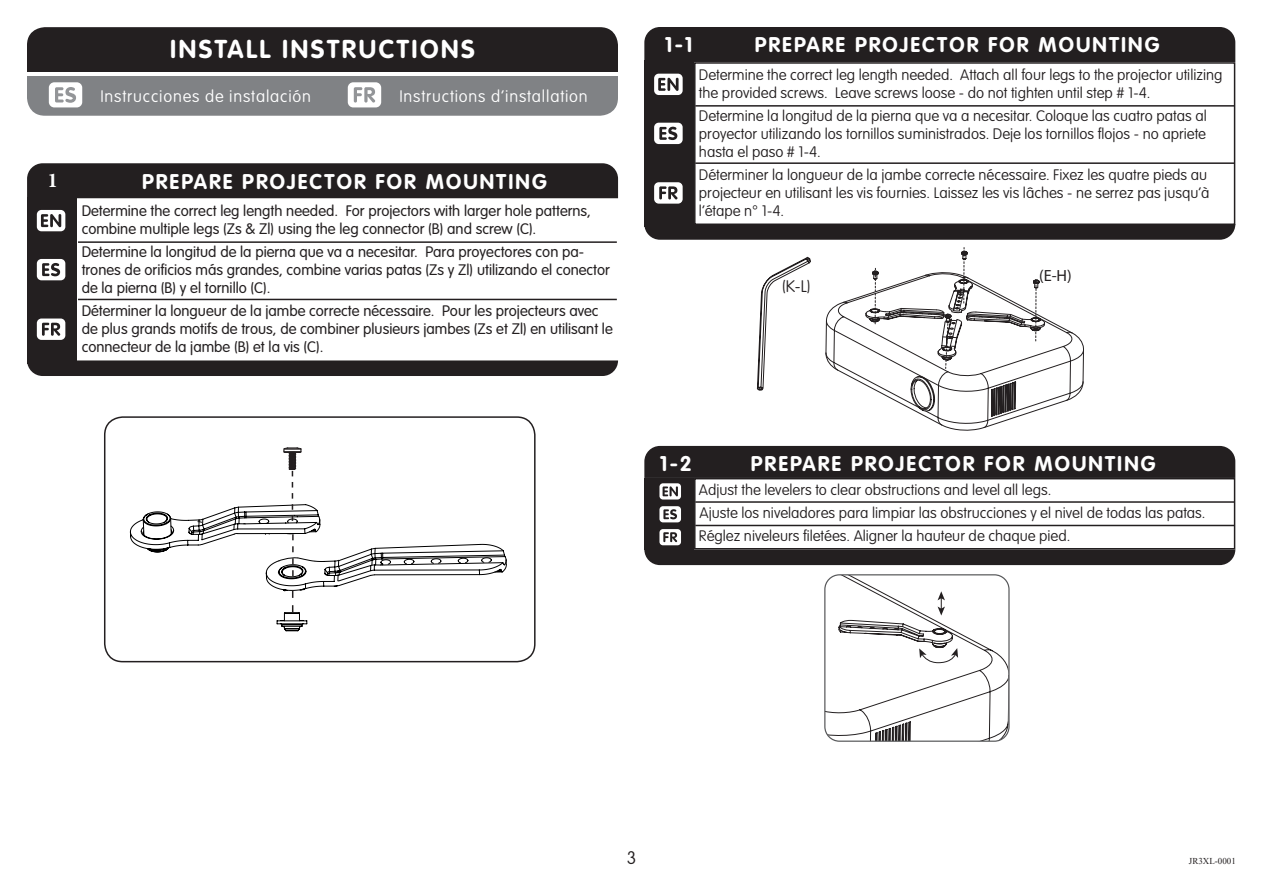
<style>
.page{position:relative;width:1263px;height:893px;background:#fff}
.page>*{position:absolute;margin:0;border:0;box-sizing:border-box;transform-origin:0 0}
.t1{font:700 25.5px "VAG Rounded Std";letter-spacing:.1em;color:#fff}
.t2{font:700 21px "VAG Rounded Std";letter-spacing:.1em;color:#fff}
.t3{font:700 21px "Minion Pro";color:#fff}
.t4{font:100 18px "VAG Rounded Std";color:#231f20}
.t5{font:100 16.5px "VAG Rounded Std";letter-spacing:.05em;color:#fff}
.t6{font:100 16.5px "VAG Rounded Std";color:#231f20}
.t7{font:16.2px "Myriad Pro";color:#231f20}
.t8{font:100 15px/18px "VAG Rounded Std";color:#231f20}
.t9{font:300 15px/18px "VAG Rounded Std";color:#231f20}
.t10{font:9px "Times New Roman";color:#231f20}
</style>
<div class="page">
<div style="left:644px;top:27px;width:591px;height:35px;background:#231f20"></div>
<div style="left:644px;top:61px;width:50px;height:166px;background:#231f20"></div>
<div style="left:694px;top:62px;width:541px;height:163px;border:2px solid #231f20"></div>
<hr style="left:695px;top:105px;width:539px;height:2px;background:#231f20">
<hr style="left:695px;top:162px;width:539px;height:2px;background:#231f20">
<div style="left:654px;top:123px;width:29px;height:21px;background:#fff;border-radius:5px"></div>
<svg style="left:659px;top:127px;width:18px;height:13px"></svg>
<div style="left:654px;top:182px;width:29px;height:22px;background:#fff;border-radius:5px"></div>
<svg style="left:659px;top:186px;width:18px;height:13px"></svg>
<div style="left:654px;top:74px;width:29px;height:21px;background:#fff;border-radius:5px"></div>
<svg style="left:658px;top:78px;width:20px;height:13px"></svg>
<svg style="left:644px;top:224px;width:591px;height:16px;background:#292526"></svg>
<svg style="left:825px;top:270px;width:259px;height:161px"></svg>
<svg style="left:757px;top:257px;width:54px;height:134px"></svg>
<div style="left:27px;top:163px;width:591px;height:35px;background:#231f20"></div>
<div style="left:27px;top:197px;width:50px;height:166px;background:#231f20"></div>
<hr style="left:78px;top:241px;width:539px;height:2px;background:#231f20">
<hr style="left:78px;top:299px;width:539px;height:1px;background:#231f20">
<div style="left:37px;top:259px;width:28px;height:21px;background:#fff;border-radius:5px"></div>
<svg style="left:42px;top:263px;width:18px;height:13px"></svg>
<div style="left:37px;top:319px;width:28px;height:21px;background:#fff;border-radius:5px"></div>
<svg style="left:42px;top:323px;width:18px;height:13px"></svg>
<div style="left:37px;top:210px;width:28px;height:21px;background:#fff;border-radius:5px"></div>
<svg style="left:41px;top:214px;width:20px;height:13px"></svg>
<svg style="left:27px;top:360px;width:591px;height:16px;background:#2b2728"></svg>
<svg style="left:130px;top:448px;width:377px;height:184px"></svg>
<div style="left:104px;top:416px;width:432px;height:246px;border:2px solid #231f20;border-radius:18px"></div>
<div style="left:27px;top:50px;width:591px;height:66px;background:#808285;border-radius:18px"></div>
<div style="left:27px;top:27px;width:591px;height:45px;background:#231f20;border-radius:18px"></div>
<div style="left:27px;top:50px;width:591px;height:22px;background:#231f20"></div>
<hr style="left:27px;top:72px;width:591px;height:3px;background:#fff">
<div style="left:49px;top:82px;width:33px;height:25px;background:#fff;border-radius:5px"></div>
<svg style="left:55px;top:87px;width:21px;height:16px"></svg>
<div style="left:348px;top:82px;width:33px;height:25px;background:#fff;border-radius:5px"></div>
<svg style="left:354px;top:87px;width:21px;height:16px"></svg>
<div style="left:644px;top:446px;width:591px;height:32px;background:#231f20"></div>
<div style="left:644px;top:478px;width:50px;height:71px;background:#231f20"></div>
<div style="left:694px;top:478px;width:541px;height:71px;border:2px solid #231f20"></div>
<hr style="left:695px;top:501px;width:539px;height:2px;background:#231f20">
<hr style="left:695px;top:525px;width:539px;height:1px;background:#231f20">
<div style="left:659px;top:506px;width:22px;height:16px;background:#fff;border-radius:3px"></div>
<svg style="left:663px;top:509px;width:14px;height:10px"></svg>
<div style="left:659px;top:529px;width:22px;height:16px;background:#fff;border-radius:3px"></div>
<svg style="left:663px;top:532px;width:14px;height:10px"></svg>
<div style="left:659px;top:483px;width:22px;height:16px;background:#fff;border-radius:3px"></div>
<svg style="left:662px;top:486px;width:16px;height:10px"></svg>
<svg style="left:644px;top:549px;width:591px;height:16px;background:#282425"></svg>
<svg style="left:825px;top:575px;width:183px;height:166px"></svg>
<p class="t1" style="left:170px;top:34px;width:306px">INSTALL INSTRUCTIONS</p>
<p class="t5" style="left:100px;top:86px;width:212px">Instrucciones de instalación</p>
<p class="t5" style="left:399px;top:86px;width:190px">Instructions d’installation</p>
<p class="t3" style="left:48px;top:166px;width:12px">1</p>
<p class="t2" style="left:142px;top:169px;width:406px">PREPARE PROJECTOR FOR MOUNTING</p>
<p class="t9" style="left:82px;top:203px;width:511px">Determine the correct leg length needed. For projectors with larger hole patterns, combine multiple legs (Zs &amp; Zl) using the leg connector (B) and screw (C).</p>
<p class="t9" style="left:82px;top:244px;width:530px">Determine la longitud de la pierna que va a necesitar. Para proyectores con pa&shy;trones de orificios más grandes, combine varias patas (Zs y Zl) utilizando el conector de la pierna (B) y el tornillo (C).</p>
<p class="t9" style="left:82px;top:302px;width:533px">Déterminer la longueur de la jambe correcte nécessaire. Pour les projecteurs avec de plus grands motifs de trous, de combiner plusieurs jambes (Zs et Zl) en utilisant le connecteur de la jambe (B) et la vis (C).</p>
<p class="t2" style="left:665px;top:32px;width:29px">1-1</p>
<p class="t2" style="left:755px;top:33px;width:406px">PREPARE PROJECTOR FOR MOUNTING</p>
<p class="t8" style="left:699px;top:66px;width:525px">Determine the correct leg length needed. Attach all four legs to the projector utilizing the provided screws. Leave screws loose - do not tighten until step # 1-4.</p>
<p class="t8" style="left:699px;top:107px;width:509px;text-align:justify">Determine la longitud de la pierna que va a necesitar. Coloque las cuatro patas al proyector utilizando los tornillos suministrados. Deje los tornillos flojos - no apriete hasta el paso # 1-4.</p>
<p class="t8" style="left:699px;top:166px;width:512px">Déterminer la longueur de la jambe correcte nécessaire. Fixez les quatre pieds au projecteur en utilisant les vis fournies. Laissez les vis lâches - ne serrez pas jusqu’à l’étape n° 1-4.</p>
<p class="t6" style="left:782px;top:276px;width:29px">(K-L)</p>
<p class="t7" style="left:1039px;top:265px;width:34px">(E-H)</p>
<p class="t2" style="left:660px;top:451px;width:34px">1-2</p>
<p class="t2" style="left:751px;top:451px;width:406px">PREPARE PROJECTOR FOR MOUNTING</p>
<p class="t8" style="left:699px;top:481px;width:354px">Adjust the levelers to clear obstructions and level all legs.</p>
<p class="t8" style="left:700px;top:504px;width:507px">Ajuste los niveladores para limpiar las obstrucciones y el nivel de todas las patas.</p>
<p class="t8" style="left:699px;top:528px;width:373px">Réglez niveleurs filetées. Aligner la hauteur de chaque pied.</p>
<p class="t4" style="left:627px;top:847px;width:11px">3</p>
<p class="t10" style="left:1189px;top:855px;width:48px">JR3XL-0001</p>
</div>
